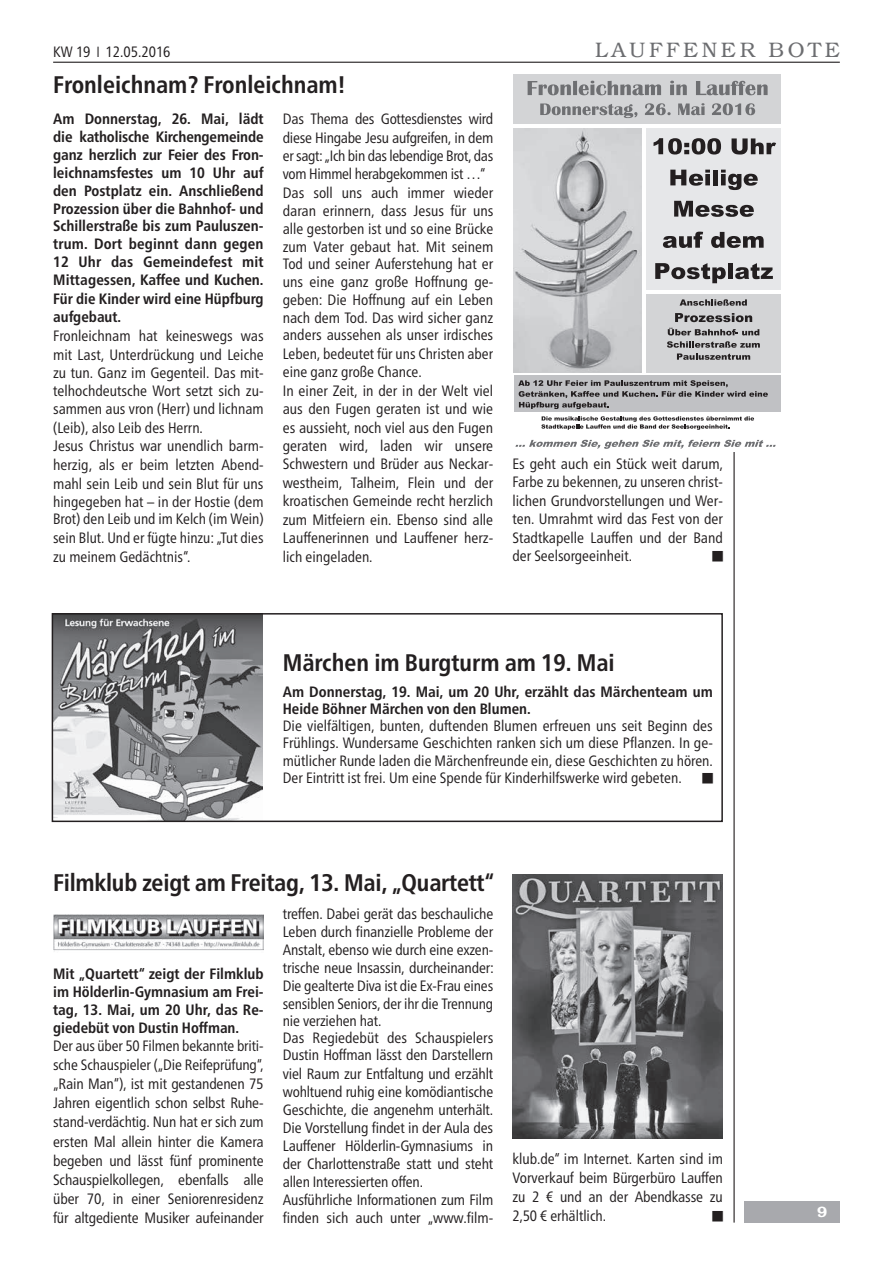
<style>
.page{position:relative;width:893px;height:1263px;background:#fff}
.page>*{position:absolute;margin:0;border:0;box-sizing:border-box;transform-origin:0 0}
.t1{font:700 condensed 24px "Frutiger Neue LTW1 G";color:#231f20}
.t2{font:300 21px "Bookman LT";letter-spacing:.17em;color:#6c6d70}
.t3{font:condensed 15px/18.3px "Frutiger Neue LTW1 G";color:#231f20;text-align:justify}
.t4{font:700 condensed 15px/18px "Frutiger Neue LTW1 G";color:#231f20;text-align:justify}
.t5{font:600 15px "Bookman LT";color:#fff}
.t6{font:10.5px "European Pi One";color:#231f20}
</style>
<div class="page">
<hr style="left:53px;top:62px;width:787px;height:1px;background:#231f20">
<hr style="left:733px;top:74px;width:2px;height:1148px;background:#231f20">
<div style="left:744px;top:1201px;width:96px;height:21px;background:#a8a9ad"></div>
<img style="left:55px;top:616px;width:207px;height:203px">
<div style="left:52px;top:613px;width:671px;height:209px;border:2px solid #231f20"></div>
<img style="left:53px;top:914px;width:210px;height:37px">
<img style="left:513px;top:875px;width:210px;height:263px">
<div style="left:513px;top:74px;width:268px;height:377px;background:#fff"></div>
<img style="left:513px;top:128px;width:129px;height:244px">
<div style="left:513px;top:74px;width:268px;height:50px;background:#d3d4d6"></div>
<svg style="left:528px;top:81px;width:133px;height:14px"></svg>
<svg style="left:670px;top:81px;width:17px;height:14px"></svg>
<svg style="left:696px;top:81px;width:72px;height:14px"></svg>
<svg style="left:540px;top:103px;width:97px;height:15px"></svg>
<svg style="left:645px;top:103px;width:26px;height:12px"></svg>
<svg style="left:678px;top:103px;width:27px;height:12px"></svg>
<svg style="left:712px;top:103px;width:43px;height:12px"></svg>
<div style="left:646px;top:128px;width:135px;height:161px;background:#e6e7e9"></div>
<svg style="left:653px;top:138px;width:68px;height:17px"></svg>
<svg style="left:732px;top:138px;width:44px;height:17px"></svg>
<svg style="left:670px;top:170px;width:40px;height:16px"></svg>
<div style="left:713px;top:170px;width:5px;height:15px;background:#231f20"></div>
<svg style="left:721px;top:170px;width:37px;height:20px"></svg>
<svg style="left:674px;top:201px;width:80px;height:16px"></svg>
<svg style="left:663px;top:232px;width:40px;height:16px"></svg>
<svg style="left:711px;top:232px;width:53px;height:16px"></svg>
<svg style="left:655px;top:263px;width:71px;height:20px"></svg>
<div style="left:728px;top:263px;width:5px;height:16px;background:#231f20"></div>
<svg style="left:735px;top:263px;width:38px;height:16px"></svg>
<div style="left:646px;top:294px;width:135px;height:78px;background:#d3d4d6"></div>
<svg style="left:680px;top:299px;width:67px;height:7px"></svg>
<svg style="left:675px;top:313px;width:77px;height:9px"></svg>
<svg style="left:668px;top:328px;width:91px;height:7px"></svg>
<svg style="left:667px;top:341px;width:93px;height:19px"></svg>
<div style="left:514px;top:376px;width:267px;height:36px;background:#c0c1c4"></div>
<svg style="left:518px;top:380px;width:250px;height:29px"></svg>
<svg style="left:541px;top:416px;width:213px;height:14px"></svg>
<svg style="left:515px;top:440px;width:261px;height:9px"></svg>
<p class="t3" style="left:53px;top:42px;width:119px">KW 19 12.05.2016</p>
<h2 class="t2" style="left:595px;top:38px;width:246px">LAUFFENER BOTE</h2>
<h1 class="t1" style="left:53px;top:66px;width:294px">Fronleichnam? Fronleichnam!</h1>
<p class="t4" style="left:53px;top:109px;width:212px">Am Donnerstag, 26. Mai, lädt die katholische Kirchengemeinde ganz herzlich zur Feier des Fron&shy;leichnamsfestes um 10 Uhr auf den Postplatz ein. Anschließend Prozession über die Bahnhof- und Schillerstraße bis zum Pauluszen&shy;trum. Dort beginnt dann gegen 12 Uhr das Gemeindefest mit Mittagessen, Kaffee und Kuchen.<br>Für die Kinder wird eine Hüpfburg aufgebaut.</p>
<p class="t3" style="left:53px;top:325px;width:212px;text-align:left">Fronleichnam hat keineswegs was mit Last, Unterdrückung und Leiche zu tun. Ganz im Gegenteil. Das mit&shy;telhochdeutsche Wort setzt sich zu&shy;sammen aus vron (Herr) und lichnam (Leib), also Leib des Herrn.<br>Jesus Christus war unendlich barm&shy;herzig, als er beim letzten Abend&shy;mahl sein Leib und sein Blut für uns hingegeben hat – in der Hostie (dem Brot) den Leib und im Kelch (im Wein) sein Blut. Und er fügte hinzu: „Tut dies zu meinem Gedächtnis“.</p>
<p class="t3" style="left:283px;top:108px;width:212px;text-align:left">Das Thema des Gottesdienstes wird diese Hingabe Jesu aufgreifen, in dem er sagt: „Ich bin das lebendige Brot, das vom Himmel herabgekommen ist …“ Das soll uns auch immer wieder daran erinnern, dass Jesus für uns alle gestorben ist und so eine Brücke zum Vater gebaut hat. Mit seinem Tod und seiner Auferstehung hat er uns eine ganz große Hoffnung ge&shy;geben: Die Hoffnung auf ein Leben nach dem Tod. Das wird sicher ganz anders aussehen als unser irdisches Leben, bedeutet für uns Christen aber eine ganz große Chance.<br>In einer Zeit, in der in der Welt viel aus den Fugen geraten ist und wie es aussieht, noch viel aus den Fugen geraten wird, laden wir unsere Schwestern und Brüder aus Neckar&shy;westheim, Talheim, Flein und der kroatischen Gemeinde recht herzlich zum Mitfeiern ein. Ebenso sind alle Lauffenerinnen und Lauffener herz&shy;lich eingeladen.</p>
<p class="t3" style="left:512px;top:453px;width:212px">Es geht auch ein Stück weit darum, Farbe zu bekennen, zu unseren christ&shy;lichen Grundvorstellungen und Wer&shy;ten. Umrahmt wird das Fest von der Stadtkapelle Lauffen und der Band der Seelsorgeeinheit.</p>
<p class="t6" style="left:712px;top:550px;width:12px">W</p>
<h1 class="t1" style="left:283px;top:644px;width:334px">Märchen im Burgturm am 19. Mai</h1>
<p class="t4" style="left:283px;top:681px;width:432px;line-height:17.2px">Am Donnerstag, 19. Mai, um 20 Uhr, erzählt das Märchenteam um<br>Heide Böhner Märchen von den Blumen.</p>
<p class="t3" style="left:283px;top:716px;width:432px;line-height:17.2px">Die vielfältigen, bunten, duftenden Blumen erfreuen uns seit Beginn des Frühlings. Wundersame Geschichten ranken sich um diese Pflanzen. In ge&shy;mütlicher Runde laden die Märchenfreunde ein, diese Geschichten zu hören.<br>Der Eintritt ist frei. Um eine Spende für Kinderhilfswerke wird gebeten.</p>
<p class="t6" style="left:702px;top:772px;width:12px">W</p>
<h1 class="t1" style="left:53px;top:864px;width:443px">Filmklub zeigt am Freitag, 13. Mai, „Quartett“</h1>
<p class="t4" style="left:53px;top:964px;width:212px">Mit „Quartett“ zeigt der Filmklub im Hölderlin-Gymnasium am Frei&shy;tag, 13. Mai, um 20 Uhr, das Re&shy;giedebüt von Dustin Hoffman.</p>
<p class="t3" style="left:53px;top:1035px;width:212px;line-height:19px">Der aus über 50 Filmen bekannte briti&shy;sche Schauspieler („Die Reifeprüfung“, „Rain Man“), ist mit gestandenen 75<br>Jahren eigentlich schon selbst Ruhe&shy;stand-verdächtig. Nun hat er sich zum ersten Mal allein hinter die Kamera begeben und lässt fünf prominente Schauspielkollegen, ebenfalls alle über 70, in einer Seniorenresidenz für altgediente Musiker aufeinander</p>
<p class="t3" style="left:283px;top:904px;width:213px;line-height:17.9px;text-align:left">treffen. Dabei gerät das beschauliche Leben durch finanzielle Probleme der Anstalt, ebenso wie durch eine exzen&shy;trische neue Insassin, durcheinander:<br>Die gealterte Diva ist die Ex-Frau eines sensiblen Seniors, der ihr die Trennung nie verziehen hat.<br>Das Regiedebüt des Schauspielers Dustin Hoffman lässt den Darstellern viel Raum zur Entfaltung und erzählt wohltuend ruhig eine komödiantische Geschichte, die angenehm unterhält.<br>Die Vorstellung findet in der Aula des Lauffener Hölderlin-Gymnasiums in der Charlottenstraße statt und steht allen Interessierten offen.<br>Ausführliche Informationen zum Film finden sich auch unter „www.film-</p>
<p class="t3" style="left:512px;top:1148px;width:212px;line-height:18.9px">klub.de“ im Internet. Karten sind im Vorverkauf beim Bürgerbüro Lauffen zu 2 € und an der Abendkasse zu 2,50 € erhältlich.</p>
<p class="t6" style="left:712px;top:1210px;width:12px">W</p>
<p class="t5" style="left:817px;top:1203px;width:11px">9</p>
</div>
